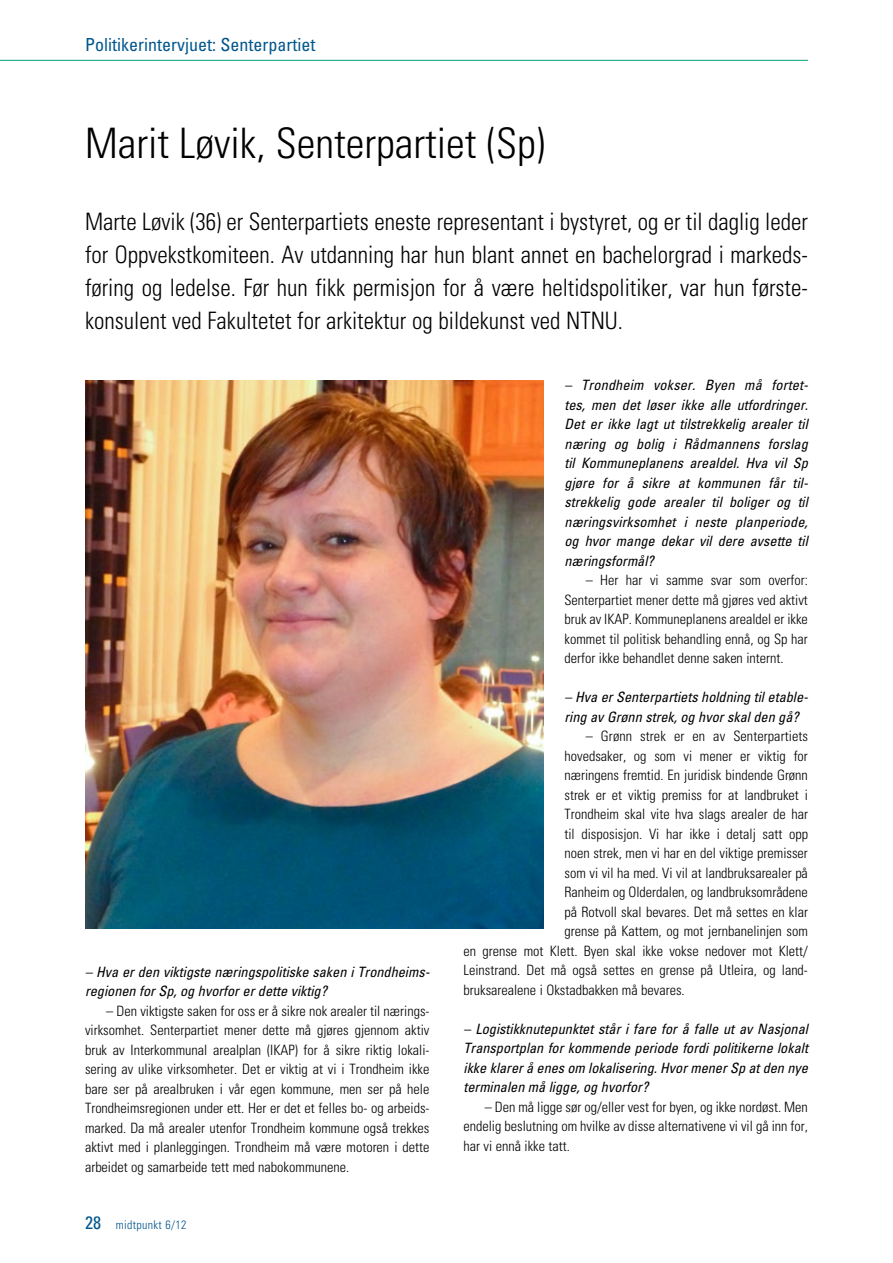
<style>
.page{position:relative;width:893px;height:1263px;background:#fff}
.page>*{position:absolute;margin:0;border:0;box-sizing:border-box;transform-origin:0 0}
.t1{font:300 condensed 42px "Univers LT Std";color:#000}
.t2{font:300 condensed 24px/33px "Univers LT Std";color:#000;text-align:justify}
.t3{font:condensed 18px "Univers LT Std";color:#00568d}
.t4{font:300 condensed 14.25px/19.5px "Univers LT Std";color:#000;text-align:justify}
.t5{font:italic condensed 14.25px/19.5px "Univers LT Std";color:#000}
.t6{font:300 condensed 12px "Univers LT Std";letter-spacing:.03em;color:#00568d}
.s1{font-weight:400;font-size:18px}
</style>
<div class="page">
<img style="left:85px;top:380px;width:458px;height:548px">
<hr style="left:0;top:60px;width:808px;height:1px;background:#00a177">
<p class="t3" style="left:85px;top:33px;width:232px">Politikerintervjuet: Senterpartiet</p>
<h1 class="t1" style="left:85px;top:118px;width:461px">Marit Løvik, Senterpartiet (Sp)</h1>
<p class="t2" style="left:85px;top:205px;width:724px">Marte Løvik (36) er Senterpartiets eneste representant i bystyret, og er til daglig leder for Oppvekstkomiteen. Av utdanning har hun blant annet en bachelorgrad i markeds&shy;føring og ledelse. Før hun fikk permisjon for å være heltidspolitiker, var hun første&shy;konsulent ved Fakultetet for arkitektur og bildekunst ved NTNU.</p>
<p class="t5" style="left:85px;top:962px;width:346px">– Hva er den viktigste næringspolitiske saken i Trondheims&shy;regionen for Sp, og hvorfor er dette viktig?</p>
<p class="t4" style="left:85px;top:1001px;width:346px;text-indent:21px">– Den viktigste saken for oss er å sikre nok arealer til nærings&shy;virksomhet. Senterpartiet mener dette må gjøres gjennom aktiv bruk av Interkommunal arealplan (IKAP) for å sikre riktig lokali&shy;sering av ulike virksomheter. Det er viktig at vi i Trondheim ikke bare ser på arealbruken i vår egen kommune, men ser på hele Trondheimsregionen under ett. Her er det et felles bo- og arbeids&shy;marked. Da må arealer utenfor Trondheim kommune også trekkes aktivt med i planleggingen. Trondheim må være motoren i dette arbeidet og samarbeide tett med nabokommunene.</p>
<p class="t6" style="left:85px;top:1218px;width:103px"><span class="s1">28</span> midtpunkt 6/12</p>
<p class="t5" style="left:564px;top:376px;width:245px;text-align:justify">– Trondheim vokser. Byen må fortet&shy;tes, men det løser ikke alle utfordringer.<br>Det er ikke lagt ut tilstrekkelig arealer til næring og bolig i Rådmannens forslag til Kommuneplanens arealdel. Hva vil Sp gjøre for å sikre at kommunen får til&shy;strekkelig gode arealer til boliger og til næringsvirksomhet i neste planperiode, og hvor mange dekar vil dere avsette til næringsformål?</p>
<p class="t4" style="left:564px;top:571px;width:245px;text-indent:21px">– Her har vi samme svar som overfor:<br>Senterpartiet mener dette må gjøres ved aktivt bruk av IKAP. Kommuneplanens arealdel er ikke kommet til politisk behandling ennå, og Sp har derfor ikke behandlet denne saken internt.</p>
<p class="t5" style="left:564px;top:687px;width:245px">– Hva er Senterpartiets holdning til etable&shy;ring av Grønn strek, og hvor skal den gå?</p>
<p class="t4" style="left:586px;top:727px;width:224px">– Grønn strek er en av Senterpartiets</p>
<p class="t4" style="left:564px;top:746px;width:245px">hovedsaker, og som vi mener er viktig for</p>
<p class="t4" style="left:564px;top:766px;width:245px">næringens fremtid. En juridisk bindende Grønn</p>
<p class="t4" style="left:564px;top:785px;width:245px">strek er et viktig premiss for at landbruket i</p>
<p class="t4" style="left:564px;top:805px;width:245px">Trondheim skal vite hva slags arealer de har</p>
<p class="t4" style="left:564px;top:824px;width:245px">til disposisjon. Vi har ikke i detalj satt opp</p>
<p class="t4" style="left:564px;top:844px;width:245px">noen strek, men vi har en del viktige premisser</p>
<p class="t4" style="left:564px;top:863px;width:245px">som vi vil ha med. Vi vil at landbruksarealer på</p>
<p class="t4" style="left:564px;top:882px;width:245px">Ranheim og Olderdalen, og landbruksområdene</p>
<p class="t4" style="left:564px;top:902px;width:245px">på Rotvoll skal bevares. Det må settes en klar</p>
<p class="t4" style="left:564px;top:921px;width:245px">grense på Kattem, og mot jernbanelinjen som</p>
<p class="t4" style="left:463px;top:941px;width:346px">en grense mot Klett. Byen skal ikke vokse nedover mot Klett/</p>
<p class="t4" style="left:463px;top:960px;width:346px">Leinstrand. Det må også settes en grense på Utleira, og land-</p>
<p class="t4" style="left:463px;top:980px;width:223px">bruksarealene i Okstadbakken må bevares.</p>
<p class="t5" style="left:463px;top:1019px;width:346px;text-align:justify">– Logistikknutepunktet står i fare for å falle ut av Nasjonal Transportplan for kommende periode fordi politikerne lokalt ikke klarer å enes om lokalisering. Hvor mener Sp at den nye terminalen må ligge, og hvorfor?</p>
<p class="t4" style="left:463px;top:1097px;width:346px;text-indent:21px">– Den må ligge sør og/eller vest for byen, og ikke nordøst. Men endelig beslutning om hvilke av disse alternativene vi vil gå inn for, har vi ennå ikke tatt.</p>
</div>
